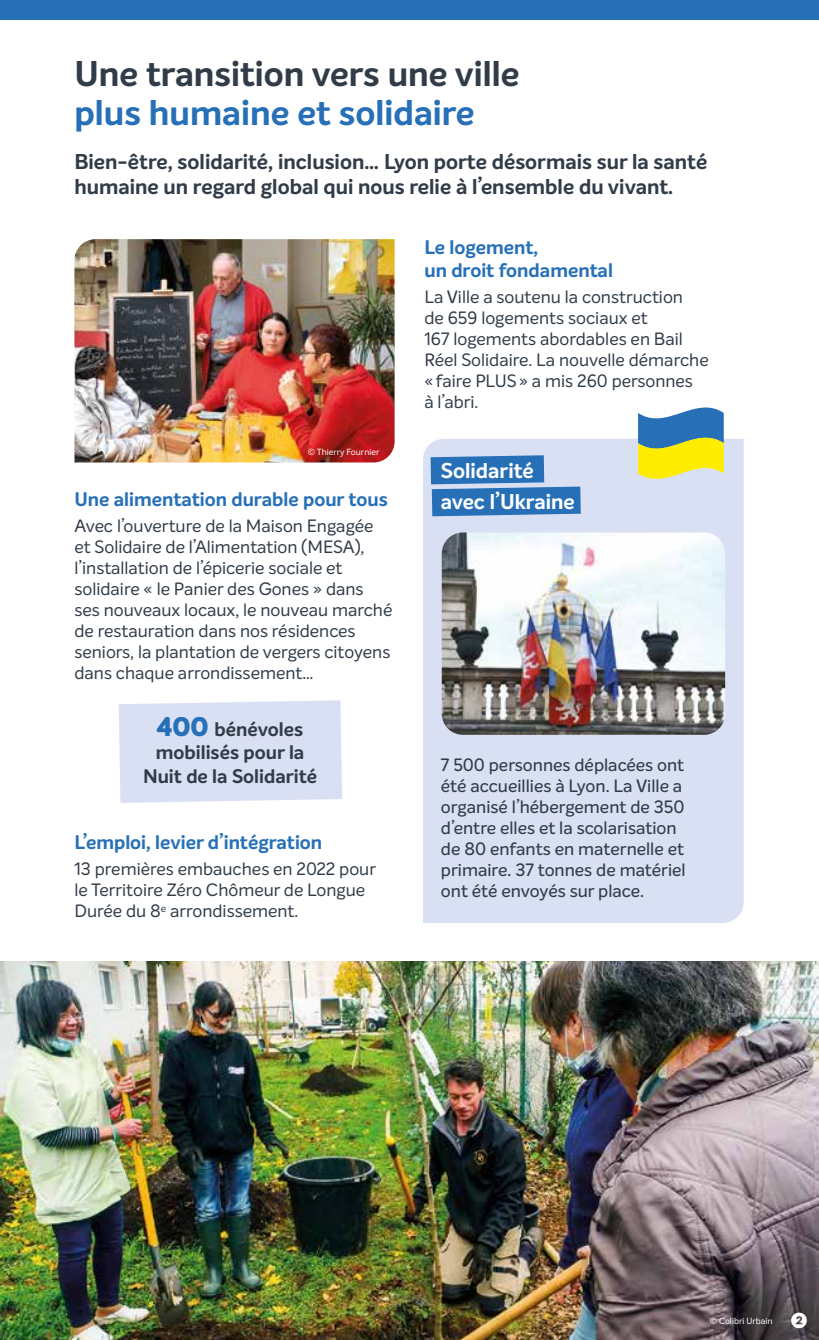
<style>
.page{position:relative;width:819px;height:1340px;background:#fff}
.page>*{position:absolute;margin:0;border:0;box-sizing:border-box;transform-origin:0 0}
.t1{font:700 35px "Intelo";color:#313c48}
.t2{font:700 35px "Intelo";color:#2770b7}
.t3{font:700 21px/25.2px "Intelo Alt";color:#313c48}
.t4{font:700 21px/31px "Intelo";color:#fff}
.t5{font:700 21px "Tomica";color:#fff}
.t6{font:700 19.25px/23.1px "Intelo";color:#2770b7}
.t7{font:700 19.25px/23.1px "Intelo";color:#313c48;text-align:center}
.t8{font:17.5px/21px "Intelo";color:#313c48}
.t9{font:500 17.5px/21px "Intelo";color:#313c48}
.t10{font:8.75px "Intelo";color:#fff}
.s1{font-weight:800;font-size:26.25px;color:#2770b7}
</style>
<div class="page">
<div style="left:119px;top:700px;width:223px;height:103px;background:#dae0f3"></div>
<img style="left:74px;top:239px;width:320px;height:223px">
<div style="left:423px;top:439px;width:320px;height:484px;background:#dae0f3"></div>
<div style="left:0;top:0;width:819px;height:20px;background:#2770b7"></div>
<img style="left:0;top:961px;width:819px;height:378px">
<svg style="left:430px;top:455px;width:150px;height:61px;background:#4f89c4"></svg>
<svg style="left:638px;top:407px;width:85px;height:85px;background:#aabf87"></svg>
<img style="left:441px;top:532px;width:284px;height:202px">
<h1 class="t1" style="left:74px;top:52px;width:446px">Une transition vers une ville</h1>
<h1 class="t2" style="left:74px;top:90px;width:402px">plus humaine et solidaire</h1>
<p class="t3" style="left:74px;top:150px;width:634px">Bien-être, solidarité, inclusion… Lyon porte désormais sur la santé humaine un regard global qui nous relie à l’ensemble du vivant.</p>
<p class="t10" style="left:308px;top:446px;width:73px">© Thierry Fournier</p>
<p class="t6" style="left:74px;top:488px;width:315px">Une alimentation durable pour tous</p>
<p class="t8" style="left:74px;top:515px;width:319px">Avec l’ouverture de la Maison Engagée et Solidaire de l’Alimentation (MESA), l’installation de l’épicerie sociale et solidaire « le Panier des Gones » dans ses nouveaux locaux, le nouveau marché de restauration dans nos résidences seniors, la plantation de vergers citoyens dans chaque arrondissement…</p>
<p class="t7" style="left:143px;top:718px;width:175px"><span class="s1">400</span> bénévoles mobilisés pour la<br>Nuit de la Solidarité</p>
<p class="t6" style="left:74px;top:831px;width:249px">L’emploi, levier d’intégration</p>
<p class="t8" style="left:74px;top:858px;width:303px">13 premières embauches en 2022 pour le Territoire Zéro Chômeur de Longue<br>Durée du 8<sup>e</sup> arrondissement.</p>
<p class="t6" style="left:424px;top:236px;width:190px">Le logement,<br>un droit fondamental</p>
<p class="t8" style="left:424px;top:286px;width:286px">La Ville a soutenu la construction<br>de 659 logements sociaux et<br>167 logements abordables en Bail<br>Réel Solidaire. La nouvelle démarche «faire PLUS» a mis 260 personnes<br>à l’abri.</p>
<p class="t4" style="left:441px;top:455px;width:135px">Solidarité avec l’Ukraine</p>
<p class="t9" style="left:441px;top:754px;width:246px">7 500 personnes déplacées ont été accueillies à Lyon. La Ville a organisé l’hébergement de 350 d’entre elles et la scolarisation de 80 enfants en maternelle et primaire. 37 tonnes de matériel ont été envoyés sur place.</p>
<p class="t10" style="left:709px;top:1315px;width:64px">© Colibri Urbain</p>
<p class="t5" style="left:790px;top:1306px;width:19px">➋</p>
</div>
